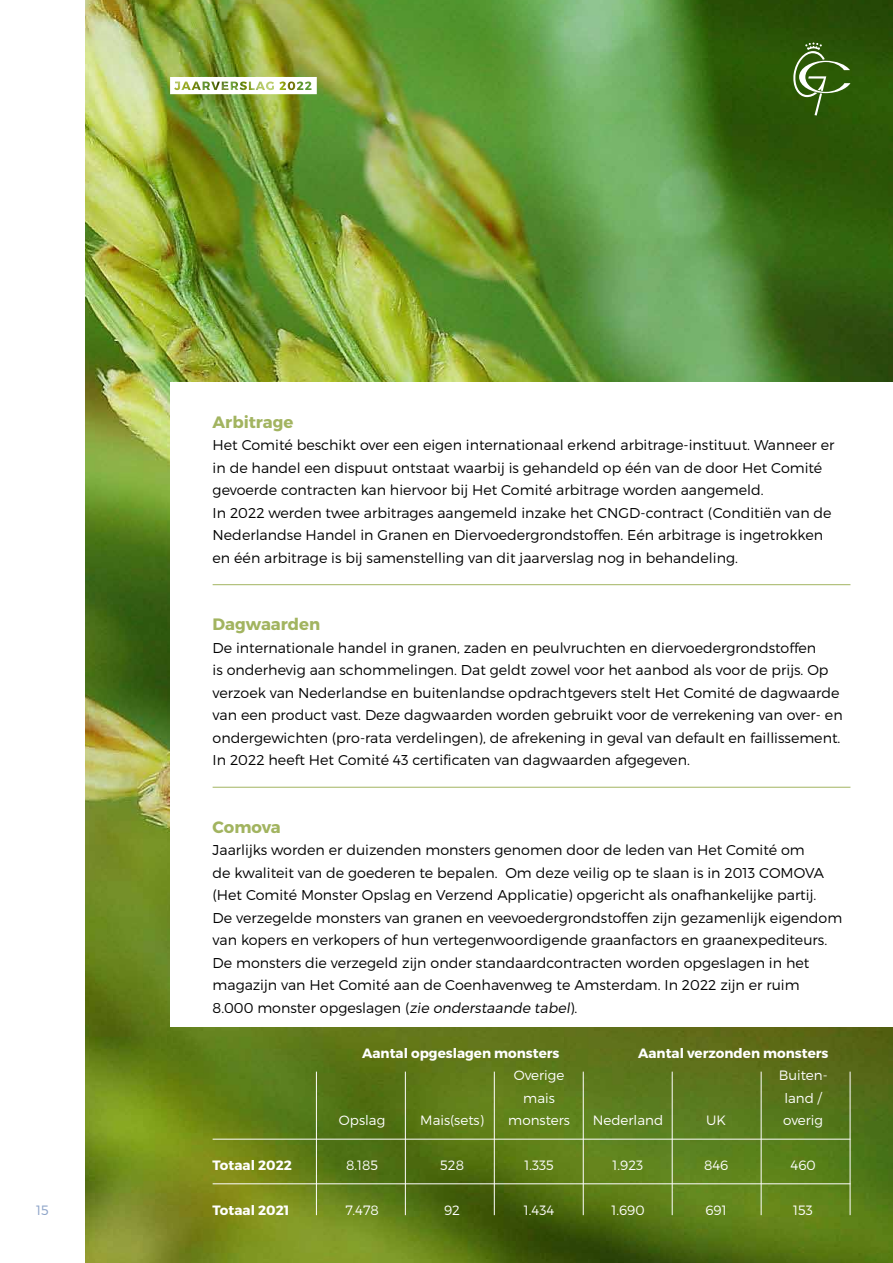
<style>
.page{position:relative;width:893px;height:1263px;background:#fff}
.page>*{position:absolute;margin:0;border:0;box-sizing:border-box;transform-origin:0 0}
.t1{font:700 16.5px "Montserrat";color:#a2b460}
.t2{font:300 14.25px/22.5px "Montserrat";color:#000}
.t3{font:300 13.5px "Montserrat";color:#fff}
.t4{font:700 13.5px "Montserrat";color:#fff}
.t5{font:300 13.5px "Montserrat";color:#8ca3c8}
</style>
<div class="page">
<img style="left:85px;top:0;width:808px;height:1263px">
<div style="left:170px;top:382px;width:723px;height:645px;background:#fff"></div>
<svg style="left:792px;top:43px;width:58px;height:73px;background:#4b712b"></svg>
<hr style="left:213px;top:584px;width:637px;height:1px;background:#a2b460">
<hr style="left:213px;top:787px;width:637px;height:1px;background:#a2b460">
<hr style="left:213px;top:1139px;width:637px;height:1px;background:#fff">
<hr style="left:213px;top:1183px;width:637px;height:1px;background:#fff">
<svg style="left:170px;top:77px;width:147px;height:17px"></svg>
<hr style="left:405px;top:1071px;width:1px;height:144px;background:#fff">
<hr style="left:316px;top:1071px;width:1px;height:144px;background:#fff">
<hr style="left:672px;top:1071px;width:1px;height:144px;background:#fff">
<hr style="left:583px;top:1071px;width:1px;height:144px;background:#fff">
<hr style="left:494px;top:1071px;width:1px;height:144px;background:#fff">
<hr style="left:761px;top:1071px;width:1px;height:144px;background:#fff">
<hr style="left:850px;top:1071px;width:1px;height:144px;background:#fff">
<p class="t5" style="left:36px;top:1202px;width:14px">15</p>
<p class="t1" style="left:213px;top:411px;width:82px">Arbitrage</p>
<p class="t2" style="left:213px;top:433px;width:623px">Het Comité beschikt over een eigen internationaal erkend arbitrage-instituut. Wanneer er in de handel een dispuut ontstaat waarbij is gehandeld op één van de door Het Comité gevoerde contracten kan hiervoor bij Het Comité arbitrage worden aangemeld.<br>In 2022 werden twee arbitrages aangemeld inzake het CNGD-contract (Conditiën van de Nederlandse Handel in Granen en Diervoedergrondstoffen. Eén arbitrage is ingetrokken en één arbitrage is bij samenstelling van dit jaarverslag nog in behandeling.</p>
<p class="t1" style="left:213px;top:614px;width:109px">Dagwaarden</p>
<p class="t2" style="left:213px;top:636px;width:632px">De internationale handel in granen, zaden en peulvruchten en diervoedergrondstoffen<br>is onderhevig aan schommelingen. Dat geldt zowel voor het aanbod als voor de prijs. Op verzoek van Nederlandse en buitenlandse opdrachtgevers stelt Het Comité de dagwaarde van een product vast. Deze dagwaarden worden gebruikt voor de verrekening van over- en ondergewichten (pro-rata verdelingen), de afrekening in geval van default en faillissement.<br>In 2022 heeft Het Comité 43 certificaten van dagwaarden afgegeven.</p>
<p class="t1" style="left:213px;top:816px;width:70px">Comova</p>
<p class="t2" style="left:213px;top:838px;width:631px">Jaarlijks worden er duizenden monsters genomen door de leden van Het Comité om<br>de kwaliteit van de goederen te bepalen. Om deze veilig op te slaan is in 2013 COMOVA (Het Comité Monster Opslag en Verzend Applicatie) opgericht als onafhankelijke partij.<br>De verzegelde monsters van granen en veevoedergrondstoffen zijn gezamenlijk eigendom van kopers en verkopers of hun vertegenwoordigende graanfactors en graanexpediteurs.<br>De monsters die verzegeld zijn onder standaardcontracten worden opgeslagen in het magazijn van Het Comité aan de Coenhavenweg te Amsterdam. In 2022 zijn er ruim 8.000 monster opgeslagen (zie onderstaande tabel).</p>
<p class="t4" style="left:362px;top:1044px;width:199px">Aantal opgeslagen monsters</p>
<p class="t4" style="left:638px;top:1044px;width:192px">Aantal verzonden monsters</p>
<p class="t3" style="left:514px;top:1067px;width:52px">Overige</p>
<p class="t3" style="left:779px;top:1067px;width:50px">Buiten-</p>
<p class="t3" style="left:523px;top:1089px;width:33px">mais</p>
<p class="t3" style="left:784px;top:1089px;width:39px">land /</p>
<p class="t3" style="left:339px;top:1112px;width:48px">Opslag</p>
<p class="t3" style="left:420px;top:1112px;width:65px">Mais(sets)</p>
<p class="t3" style="left:508px;top:1112px;width:63px">monsters</p>
<p class="t3" style="left:593px;top:1112px;width:72px">Nederland</p>
<p class="t3" style="left:706px;top:1112px;width:21px">UK</p>
<p class="t3" style="left:783px;top:1112px;width:41px">overig</p>
<p class="t4" style="left:213px;top:1157px;width:81px">Totaal 2022</p>
<p class="t3" style="left:346px;top:1157px;width:33px">8.185</p>
<p class="t3" style="left:440px;top:1157px;width:25px">528</p>
<p class="t3" style="left:524px;top:1157px;width:31px">1.335</p>
<p class="t3" style="left:613px;top:1157px;width:32px">1.923</p>
<p class="t3" style="left:704px;top:1157px;width:26px">846</p>
<p class="t3" style="left:790px;top:1157px;width:27px">460</p>
<p class="t4" style="left:213px;top:1202px;width:78px">Totaal 2021</p>
<p class="t3" style="left:345px;top:1202px;width:35px">7.478</p>
<p class="t3" style="left:444px;top:1202px;width:17px">92</p>
<p class="t3" style="left:524px;top:1202px;width:32px">1.434</p>
<p class="t3" style="left:611px;top:1202px;width:35px">1.690</p>
<p class="t3" style="left:705px;top:1202px;width:23px">691</p>
<p class="t3" style="left:793px;top:1202px;width:21px">153</p>
</div>
